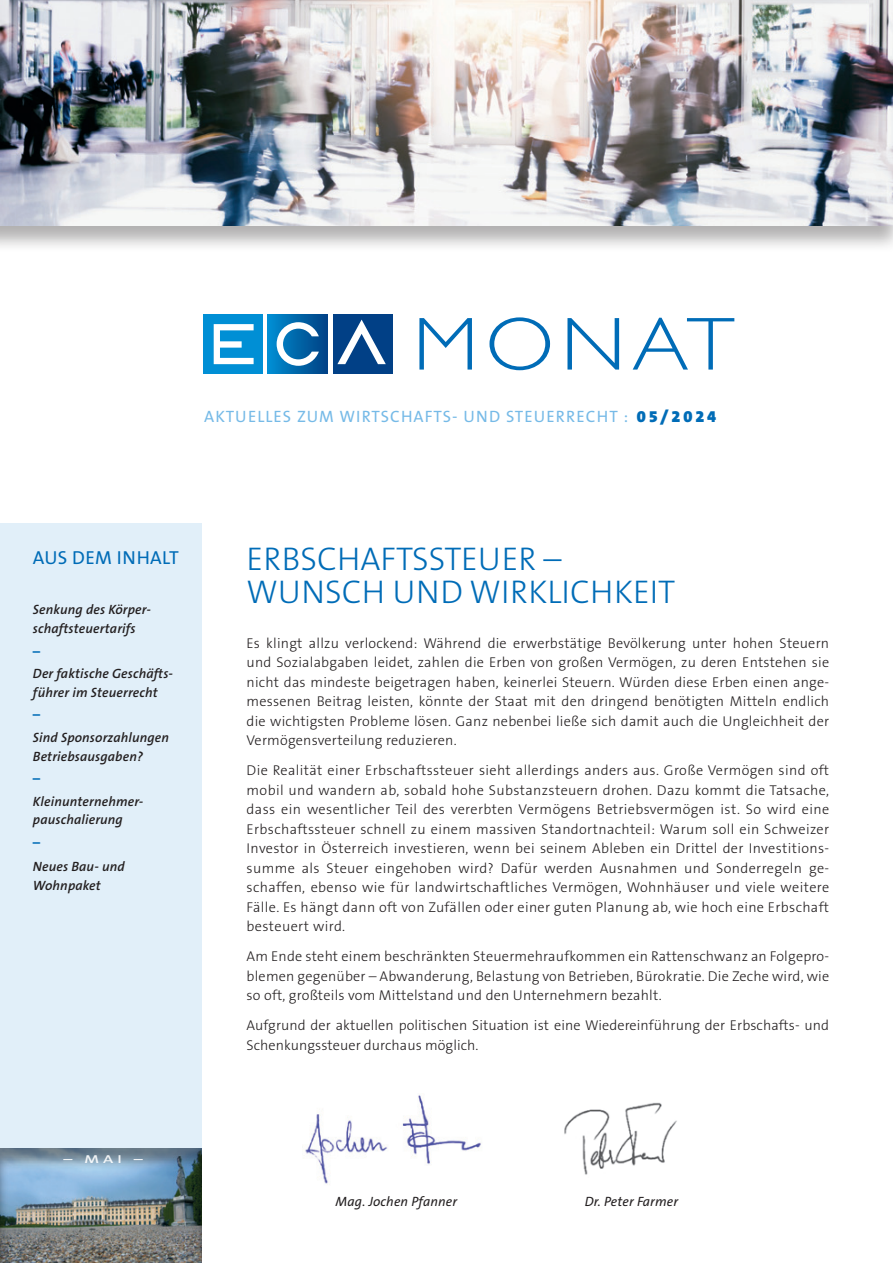
<style>
.page{position:relative;width:893px;height:1263px;background:#fff}
.page>*{position:absolute;margin:0;border:0;box-sizing:border-box;transform-origin:0 0}
.t1{font:300 75.45px "Gill Sans";letter-spacing:.08em;color:#006cb7;scale:1.11 1}
.t2{font:300 33px "The Sans B3";color:#006cb7}
.t3{font:18.9px "The Sans B5 Plain";letter-spacing:.02em;color:#006cb7}
.t4{font:16.5px "The Sans B5 Plain";letter-spacing:.065em;color:#76bae7}
.t5{font:900 16.5px "The Sans B9";letter-spacing:.17em;color:#006cb7}
.t6{font:300 14.25px/19.5px "The Sans B3";letter-spacing:.015em;color:#231f20;text-align:justify}
.t7{font:italic 600 13.5px/18.8px "The Sans B6";letter-spacing:.01em;color:#231f20}
.t8{font:italic 13.5px "The Sans B5 Plain";letter-spacing:.01em;color:#231f20}
.t9{font:700 13.5px "The Sans B7";color:#006cb7}
.t10{font:600 11.55px "The Sans B6";color:#fff;scale:1.43 1}
</style>
<div class="page">
<div style="left:0;top:523px;width:202px;height:625px;background:#e1eff9"></div>
<div style="left:0;top:1145px;width:203px;height:118px;background:#231f20;opacity:.5"></div>
<div style="left:203px;top:314px;width:60px;height:59px;background:#008fd5"></div>
<svg style="left:214px;top:324px;width:40px;height:40px"></svg>
<div style="left:268px;top:314px;width:60px;height:59px;background:linear-gradient(to right,#018ed2,#004184)"></div>
<svg style="left:277px;top:322px;width:42px;height:44px"></svg>
<div style="left:333px;top:314px;width:59px;height:59px;background:#014086"></div>
<svg style="left:337px;top:320px;width:49px;height:44px"></svg>
<div style="left:0;top:0;width:893px;height:253px;background:#231f20;opacity:.35"></div>
<img style="left:0;top:0;width:893px;height:225px">
<img style="left:303px;top:1095px;width:178px;height:90px">
<img style="left:564px;top:1102px;width:113px;height:73px">
<p class="t1" style="left:413px;top:302px;width:291px">MONAT</p>
<p class="t4" style="left:204px;top:408px;width:426px">AKTUELLES ZUM WIRTSCHAFTS- UND STEUERRECHT :</p>
<p class="t5" style="left:637px;top:407px;width:81px">05/2024</p>
<p class="t3" style="left:33px;top:547px;width:147px">AUS DEM INHALT</p>
<p class="t7" style="left:33px;top:601px;width:119px">Senkung des Körper&shy;schaftsteuertarifs</p>
<p class="t9" style="left:33px;top:644px;width:9px">–</p>
<p class="t7" style="left:33px;top:665px;width:142px">Der faktische Geschäfts&shy;führer im Steuerrecht</p>
<p class="t9" style="left:33px;top:708px;width:9px">–</p>
<p class="t7" style="left:33px;top:729px;width:138px">Sind Sponsorzahlungen<br>Betriebsausgaben?</p>
<p class="t9" style="left:33px;top:771px;width:9px">–</p>
<p class="t7" style="left:33px;top:792px;width:112px">Kleinunternehmer-</p>
<p class="t7" style="left:33px;top:811px;width:91px">pauschalierung</p>
<p class="t9" style="left:33px;top:835px;width:9px">–</p>
<p class="t7" style="left:33px;top:858px;width:93px">Neues Bau- und</p>
<p class="t7" style="left:33px;top:876px;width:69px">Wohnpaket</p>
<p class="t10" style="left:63px;top:1153px;width:57px">– MAI –</p>
<p class="t2" style="left:247px;top:541px;width:317px">ERBSCHAFTSSTEUER –</p>
<p class="t2" style="left:247px;top:574px;width:430px">WUNSCH UND WIRKLICHKEIT</p>
<p class="t6" style="left:247px;top:634px;width:584px">Es klingt allzu verlockend: Während die erwerbstätige Bevölkerung unter hohen Steuern und Sozialabgaben leidet, zahlen die Erben von großen Vermögen, zu deren Entstehen sie nicht das mindeste beigetragen haben, keinerlei Steuern. Würden diese Erben einen ange&shy;messenen Beitrag leisten, könnte der Staat mit den dringend benötigten Mitteln endlich die wichtigsten Probleme lösen. Ganz nebenbei ließe sich damit auch die Ungleichheit der Vermögensverteilung reduzieren.</p>
<p class="t6" style="left:247px;top:761px;width:584px">Die Realität einer Erbschaftssteuer sieht allerdings anders aus. Große Vermögen sind oft mobil und wandern ab, sobald hohe Substanzsteuern drohen. Dazu kommt die Tatsache, dass ein wesentlicher Teil des vererbten Vermögens Betriebsvermögen ist. So wird eine Erbschaftssteuer schnell zu einem massiven Standortnachteil: Warum soll ein Schweizer Investor in Österreich investieren, wenn bei seinem Ableben ein Drittel der Investitions&shy;summe als Steuer eingehoben wird? Dafür werden Ausnahmen und Sonderregeln ge&shy;schaffen, ebenso wie für landwirtschaftliches Vermögen, Wohnhäuser und viele weitere Fälle. Es hängt dann oft von Zufällen oder einer guten Planung ab, wie hoch eine Erbschaft besteuert wird.</p>
<p class="t6" style="left:247px;top:947px;width:584px">Am Ende steht einem beschränkten Steuermehraufkommen ein Rattenschwanz an Folgepro&shy;blemen gegenüber – Abwanderung, Belastung von Betrieben, Bürokratie. Die Zeche wird, wie so oft, großteils vom Mittelstand und den Unternehmern bezahlt.</p>
<p class="t6" style="left:247px;top:1016px;width:584px">Aufgrund der aktuellen politischen Situation ist eine Wiedereinführung der Erbschafts- und<br>Schenkungssteuer durchaus möglich.</p>
<p class="t8" style="left:336px;top:1194px;width:123px">Mag. Jochen Pfanner</p>
<p class="t8" style="left:585px;top:1194px;width:95px">Dr. Peter Farmer</p>
</div>
